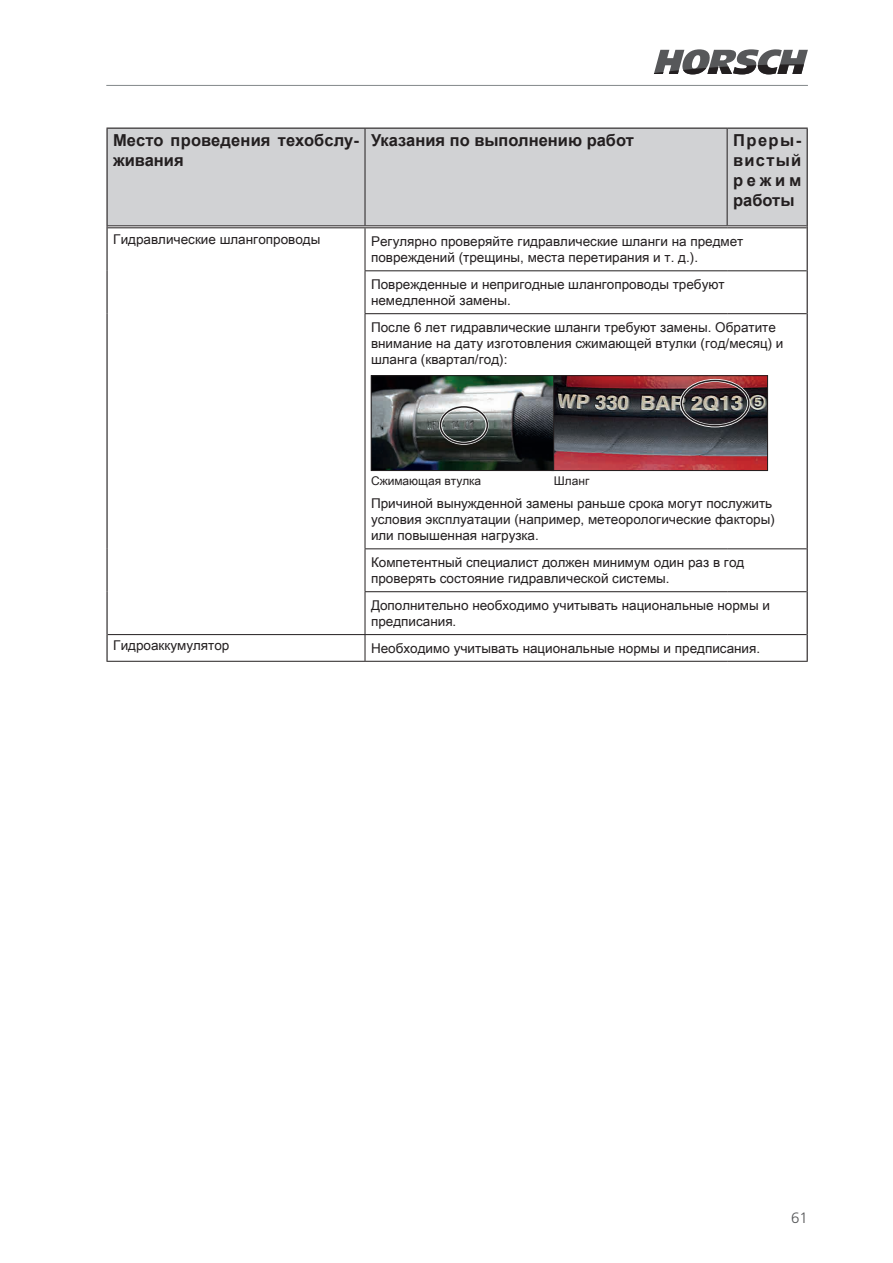
<style>
.page{position:relative;width:893px;height:1263px;background:#fff}
.page>*{position:absolute;margin:0;border:0;box-sizing:border-box;transform-origin:0 0}
.text{font:700 16.5px/19.8px "Arial";color:#231f20}
.Fließtext{font:300 15px "Frutiger LT Pro";color:#57585a}
.bild{font:13.5px/16.2px "Arial Unicode MS";color:#231f20}
.t1{font:12px "Arial Unicode MS";color:#231f20}
</style>
<div class="page">
<hr style="left:106px;top:85px;width:702px;height:1px;background:#83888a">
<svg style="left:654px;top:49px;width:154px;height:25px"></svg>
<div style="left:108px;top:129px;width:699px;height:96px;background:#d1d2d4"></div>
<hr style="left:106px;top:227px;width:2px;height:44px;background:#231f20">
<hr style="left:807px;top:227px;width:1px;height:44px;background:#231f20">
<hr style="left:106px;top:271px;width:2px;height:43px;background:#231f20">
<hr style="left:807px;top:271px;width:1px;height:43px;background:#231f20">
<hr style="left:106px;top:314px;width:2px;height:235px;background:#231f20">
<hr style="left:807px;top:314px;width:1px;height:235px;background:#231f20">
<hr style="left:106px;top:549px;width:2px;height:43px;background:#231f20">
<hr style="left:807px;top:549px;width:1px;height:43px;background:#231f20">
<hr style="left:106px;top:592px;width:2px;height:43px;background:#231f20">
<hr style="left:807px;top:592px;width:1px;height:43px;background:#231f20">
<hr style="left:106px;top:635px;width:2px;height:26px;background:#231f20">
<svg style="left:807px;top:635px;width:1px;height:26px"></svg>
<hr style="left:365px;top:228px;width:1px;height:42px;background:#231f20">
<hr style="left:365px;top:270px;width:362px;height:1px;background:#231f20">
<hr style="left:365px;top:271px;width:1px;height:42px;background:#231f20">
<hr style="left:727px;top:270px;width:80px;height:1px;background:#231f20">
<hr style="left:365px;top:313px;width:362px;height:1px;background:#231f20">
<hr style="left:365px;top:314px;width:1px;height:234px;background:#231f20">
<hr style="left:727px;top:313px;width:80px;height:1px;background:#231f20">
<hr style="left:365px;top:548px;width:362px;height:1px;background:#231f20">
<hr style="left:365px;top:549px;width:1px;height:42px;background:#231f20">
<hr style="left:727px;top:548px;width:80px;height:1px;background:#231f20">
<hr style="left:365px;top:591px;width:362px;height:1px;background:#231f20">
<hr style="left:365px;top:592px;width:1px;height:42px;background:#231f20">
<hr style="left:727px;top:591px;width:80px;height:1px;background:#231f20">
<hr style="left:108px;top:634px;width:257px;height:1px;background:#231f20">
<hr style="left:365px;top:634px;width:362px;height:1px;background:#231f20">
<svg style="left:365px;top:635px;width:1px;height:26px"></svg>
<hr style="left:727px;top:634px;width:80px;height:1px;background:#231f20">
<hr style="left:106px;top:661px;width:259px;height:1px;background:#231f20">
<hr style="left:365px;top:661px;width:362px;height:1px;background:#231f20">
<hr style="left:727px;top:661px;width:81px;height:1px;background:#231f20">
<hr style="left:106px;top:128px;width:259px;height:1px;background:#231f20">
<hr style="left:106px;top:129px;width:2px;height:98px;background:#231f20">
<hr style="left:365px;top:128px;width:362px;height:1px;background:#231f20">
<hr style="left:727px;top:128px;width:81px;height:1px;background:#231f20">
<hr style="left:807px;top:129px;width:1px;height:98px;background:#231f20">
<hr style="left:365px;top:129px;width:1px;height:96px;background:#231f20">
<hr style="left:727px;top:129px;width:1px;height:96px;background:#231f20">
<hr style="left:108px;top:225px;width:257px;height:1px;background:#231f20">
<hr style="left:108px;top:227px;width:257px;height:1px;background:#231f20">
<hr style="left:365px;top:225px;width:362px;height:1px;background:#231f20">
<hr style="left:365px;top:227px;width:362px;height:1px;background:#231f20">
<hr style="left:727px;top:225px;width:80px;height:1px;background:#231f20">
<hr style="left:727px;top:227px;width:80px;height:1px;background:#231f20">
<img style="left:554px;top:377px;width:212px;height:92px">
<div style="left:552px;top:375px;width:216px;height:96px;border:1px solid #231f20"></div>
<img style="left:373px;top:377px;width:179px;height:92px">
<div style="left:371px;top:375px;width:183px;height:96px;border:1px solid #231f20"></div>
<div style="left:439px;top:405px;width:50px;height:40px;border:3px solid #fff;border-radius:50%"></div>
<div style="left:440px;top:406px;width:48px;height:38px;border:2px solid #231f20;border-radius:50%"></div>
<div style="left:680px;top:379px;width:70px;height:48px;border:3px solid #fff;border-radius:50%"></div>
<div style="left:681px;top:380px;width:69px;height:46px;border:2px solid #231f20;border-radius:50%"></div>
<p class="text" style="left:113px;top:131px;width:247px">Место проведения техобслу&shy;живания</p>
<p class="text" style="left:371px;top:131px;width:264px">Указания по выполнению работ</p>
<p class="text" style="left:733px;top:131px;width:70px;text-align:justify">Преры&shy;вистый режим работы</p>
<p class="bild" style="left:113px;top:230px;width:209px">Гидравлические шлангопроводы</p>
<p class="bild" style="left:371px;top:233px;width:374px">Регулярно проверяйте гидравлические шланги на предмет повреждений (трещины, места перетирания и т. д.).</p>
<p class="bild" style="left:371px;top:276px;width:355px">Поврежденные и непригодные шлангопроводы требуют немедленной замены.</p>
<p class="bild" style="left:371px;top:319px;width:414px">После 6 лет гидравлические шланги требуют замены. Обратите внимание на дату изготовления сжимающей втулки (год/месяц) и шланга (квартал/год):</p>
<p class="t1" style="left:371px;top:472px;width:112px">Сжимающая втулка</p>
<p class="t1" style="left:554px;top:472px;width:37px">Шланг</p>
<p class="bild" style="left:371px;top:495px;width:405px">Причиной вынужденной замены раньше срока могут послужить условия эксплуатации (например, метеорологические факторы) или повышенная нагрузка.</p>
<p class="bild" style="left:371px;top:554px;width:375px">Компетентный специалист должен минимум один раз в год проверять состояние гидравлической системы.</p>
<p class="bild" style="left:371px;top:597px;width:401px">Дополнительно необходимо учитывать национальные нормы и предписания.</p>
<p class="bild" style="left:113px;top:637px;width:118px">Гидроаккумулятор</p>
<p class="bild" style="left:371px;top:640px;width:391px">Необходимо учитывать национальные нормы и предписания.</p>
<p class="Fließtext" style="left:791px;top:1209px;width:18px">61</p>
</div>
